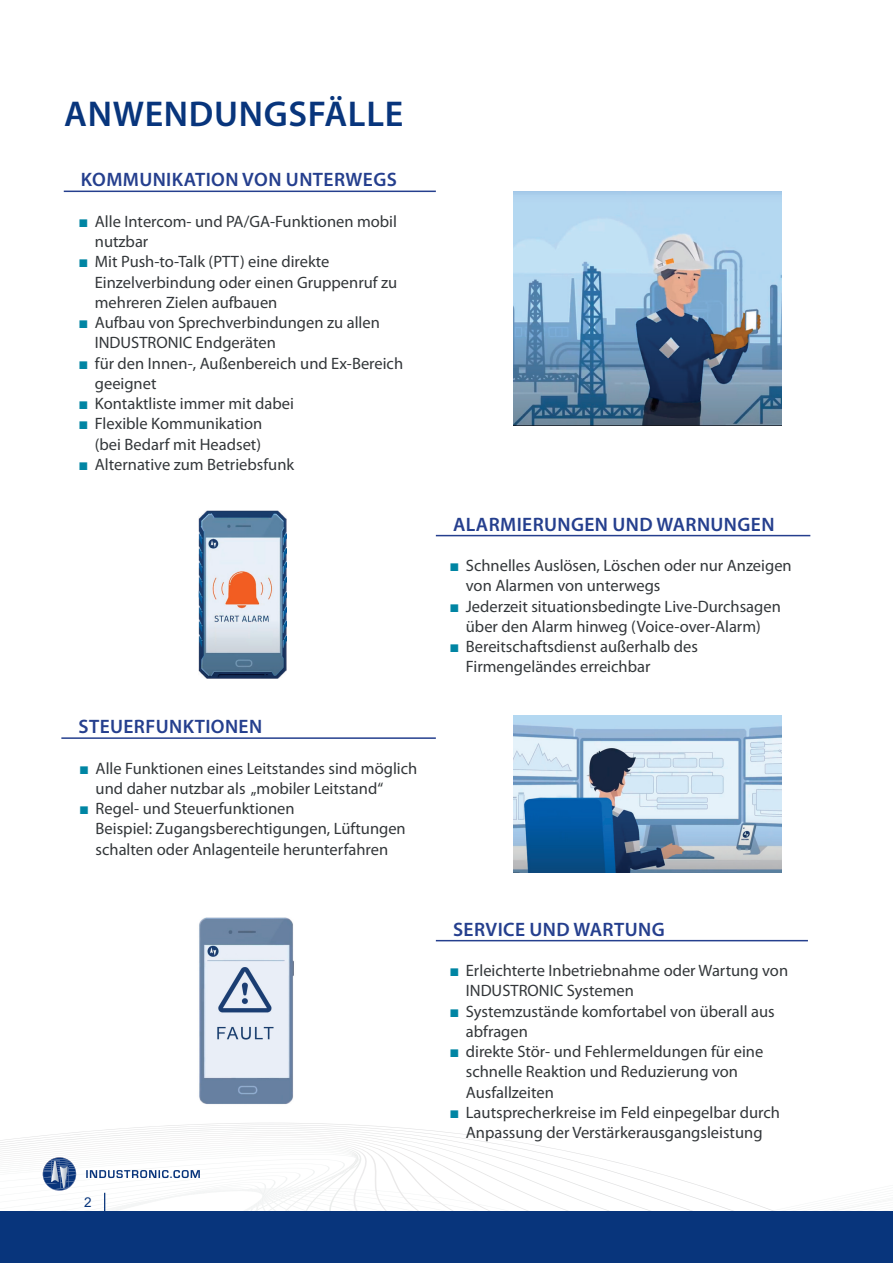
<style>
.page{position:relative;width:893px;height:1263px;background:#fff}
.page>*{position:absolute;margin:0;border:0;box-sizing:border-box;transform-origin:0 0}
.t1{font:600 36px "Myriad Pro";letter-spacing:.02em;color:#08357c}
.t2{font:600 19.5px "Myriad Pro";letter-spacing:.02em;color:#253f8e}
.t3{font:16.5px/20.2px "Myriad Pro";color:#33373a}
.t4{font:13.5px "Arial";color:#08357c}
.s1{font-family:"Arial";color:#0085a3}
</style>
<div class="page">
<svg style="left:60px;top:1123px;width:401px;height:11px"></svg>
<div style="left:0;top:1212px;width:893px;height:51px;background:#08357c"></div>
<svg style="left:0;top:1134px;width:893px;height:78px"></svg>
<img style="left:514px;top:191px;width:268px;height:234px">
<img style="left:514px;top:715px;width:268px;height:157px">
<img style="left:199px;top:510px;width:87px;height:168px">
<img style="left:199px;top:917px;width:95px;height:187px">
<hr style="left:436px;top:535px;width:374px;height:1px;background:#253f8e">
<hr style="left:64px;top:191px;width:372px;height:1px;background:#253f8e">
<hr style="left:61px;top:737px;width:375px;height:2px;background:#253f8e">
<hr style="left:436px;top:940px;width:372px;height:1px;background:#253f8e">
<h1 class="t1" style="left:64px;top:91px;width:341px">ANWENDUNGSFÄLLE</h1>
<p class="t2" style="left:81px;top:167px;width:317px">KOMMUNIKATION VON UNTERWEGS</p>
<p class="t3" style="left:95px;top:211px;width:304px;text-indent:-16px"><span class="s1">■</span> Alle Intercom- und PA/GA-Funktionen mobil nutzbar</p>
<p class="t3" style="left:95px;top:251px;width:304px;text-indent:-16px"><span class="s1">■</span> Mit Push-to-Talk (PTT) eine direkte<br>Einzelverbindung oder einen Gruppenruf zu mehreren Zielen aufbauen</p>
<p class="t3" style="left:95px;top:312px;width:287px;text-indent:-16px"><span class="s1">■</span> Aufbau von Sprechverbindungen zu allen<br>INDUSTRONIC Endgeräten</p>
<p class="t3" style="left:95px;top:353px;width:310px;text-indent:-16px"><span class="s1">■</span> für den Innen-, Außenbereich und Ex-Bereich geeignet</p>
<p class="t3" style="left:78px;top:393px;width:217px"><span class="s1">■</span> Kontaktliste immer mit dabei</p>
<p class="t3" style="left:78px;top:413px;width:186px;text-align:right"><span class="s1">■</span> Flexible Kommunikation (bei Bedarf mit Headset)</p>
<p class="t3" style="left:78px;top:454px;width:217px"><span class="s1">■</span> Alternative zum Betriebsfunk</p>
<p class="t2" style="left:79px;top:714px;width:185px">STEUERFUNKTIONEN</p>
<p class="t3" style="left:96px;top:758px;width:323px;text-indent:-16px"><span class="s1">■</span> Alle Funktionen eines Leitstandes sind möglich und daher nutzbar als „mobiler Leitstand“</p>
<p class="t3" style="left:96px;top:798px;width:312px;text-indent:-16px"><span class="s1">■</span> Regel- und Steuerfunktionen<br>Beispiel: Zugangsberechtigungen, Lüftungen schalten oder Anlagenteile herunterfahren</p>
<p class="t4" style="left:84px;top:1193px;width:9px">2</p>
<p class="t2" style="left:453px;top:512px;width:323px">ALARMIERUNGEN UND WARNUNGEN</p>
<p class="t3" style="left:466px;top:555px;width:327px;text-indent:-17px"><span class="s1">■</span> Schnelles Auslösen, Löschen oder nur Anzeigen von Alarmen von unterwegs</p>
<p class="t3" style="left:449px;top:596px;width:333px;text-align:center"><span class="s1">■</span> Jederzeit situationsbedingte Live-Durchsagen über den Alarm hinweg (Voice-over-Alarm)</p>
<p class="t3" style="left:466px;top:636px;width:234px;text-indent:-17px"><span class="s1">■</span> Bereitschaftsdienst außerhalb des<br>Firmengeländes erreichbar</p>
<p class="t2" style="left:453px;top:917px;width:213px">SERVICE UND WARTUNG</p>
<p class="t3" style="left:466px;top:960px;width:324px;text-indent:-17px"><span class="s1">■</span> Erleichterte Inbetriebnahme oder Wartung von<br>INDUSTRONIC Systemen</p>
<p class="t3" style="left:466px;top:1001px;width:310px;text-indent:-17px"><span class="s1">■</span> Systemzustände komfortabel von überall aus abfragen</p>
<p class="t3" style="left:466px;top:1041px;width:299px;text-indent:-17px"><span class="s1">■</span> direkte Stör- und Fehlermeldungen für eine schnelle Reaktion und Reduzierung von<br>Ausfallzeiten</p>
<p class="t3" style="left:449px;top:1102px;width:332px;text-align:center"><span class="s1">■</span> Lautsprecherkreise im Feld einpegelbar durch<br>Anpassung der Verstärkerausgangsleistung</p>
</div>
